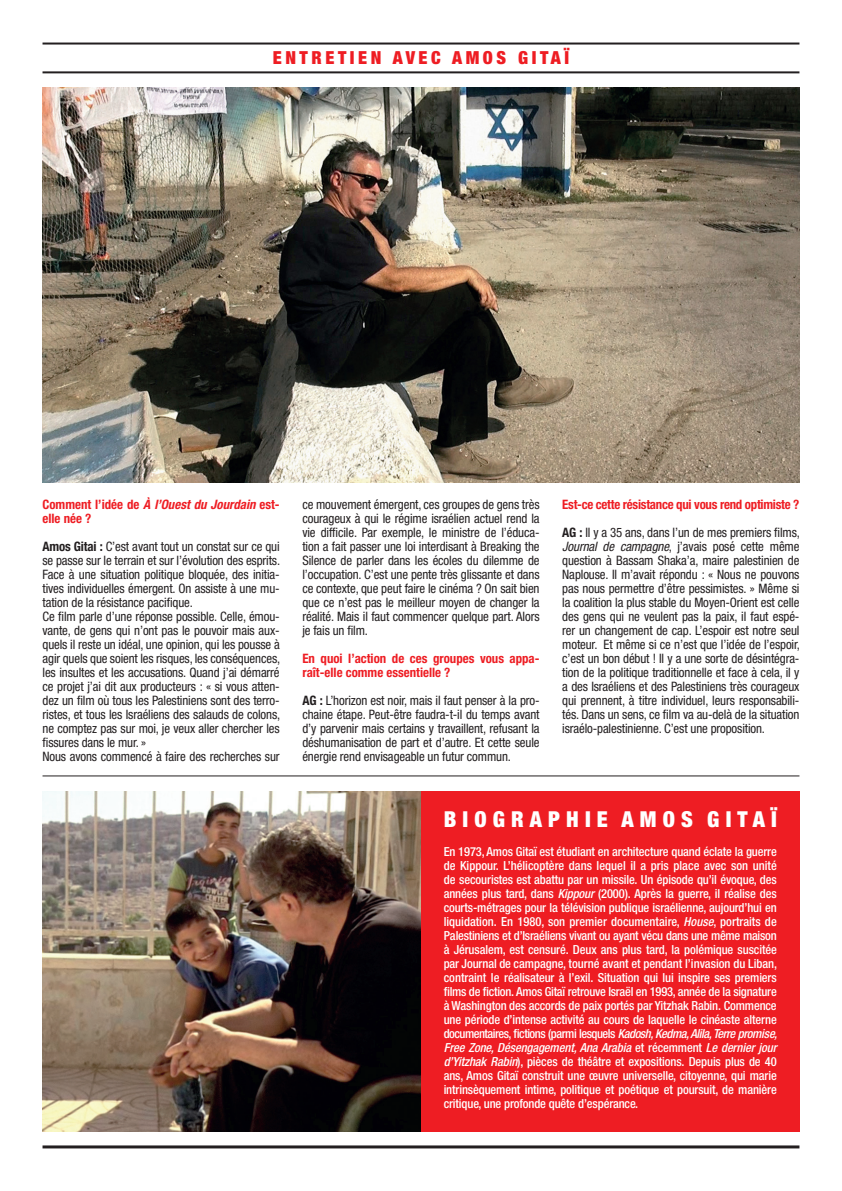
<style>
.page{position:relative;width:842px;height:1191px;background:#fff}
.page>*{position:absolute;margin:0;border:0;box-sizing:border-box;transform-origin:0 0}
.t1{font:900 condensed 22px "Helvetica Neue";letter-spacing:.28em;color:#fff}
.t2{font:900 condensed 18px "Helvetica Neue";letter-spacing:.2em;color:#ee1d23}
.t3{font:condensed 13px/14px "Helvetica Neue";letter-spacing:-.01em;color:#231f20;text-align:justify}
.t4{font:700 condensed 13px/14px "Helvetica Neue";color:#ee1d23}
.t5{font:700 condensed 13px/28px "Helvetica Neue";letter-spacing:-.02em;color:#ee1d23}
.t6{font:500 condensed 12.5px/14px "Helvetica Neue";letter-spacing:-.01em;color:#fff;text-align:justify}
.s1{font-style:italic}
.s2{font-weight:700}
.s3{color:#231f20}
.s4{font-weight:400;color:#231f20}
</style>
<div class="page">
<img style="left:43px;top:791px;width:378px;height:340px">
<div style="left:421px;top:791px;width:378px;height:340px;background:#ee1d23"></div>
<hr style="left:43px;top:71px;width:756px;height:2px;background:#231f20">
<hr style="left:43px;top:43px;width:756px;height:2px;background:#231f20">
<hr style="left:43px;top:1145px;width:756px;height:3px;background:#231f20">
<hr style="left:43px;top:775px;width:756px;height:1px;background:#231f20">
<img style="left:43px;top:88px;width:756px;height:394px">
<h2 class="t2" style="left:273px;top:46px;width:298px">ENTRETIEN AVEC AMOS GITAÏ</h2>
<p class="t4" style="left:43px;top:497px;width:239px">Comment l’idée de <span class="s1">À l’Ouest du Jourdain</span> est&shy;elle née ?</p>
<p class="t3" style="left:43px;top:539px;width:239px;text-align:left"><span class="s2">Amos Gitai :</span> C’est avant tout un constat sur ce qui se passe sur le terrain et sur l’évolution des esprits.<br>Face à une situation politique bloquée, des initia&shy;tives individuelles émergent. On assiste à une mu&shy;tation de la résistance pacifique.<br>Ce film parle d’une réponse possible. Celle, émou&shy;vante, de gens qui n’ont pas le pouvoir mais aux&shy;quels il reste un idéal, une opinion, qui les pousse à agir quels que soient les risques, les conséquences, les insultes et les accusations. Quand j’ai démarré ce projet j’ai dit aux producteurs : « si vous atten&shy;dez un film où tous les Palestiniens sont des terro&shy;ristes, et tous les Israéliens des salauds de colons, ne comptez pas sur moi, je veux aller chercher les fissures dans le mur. »<br>Nous avons commencé à faire des recherches sur</p>
<p class="t3" style="left:302px;top:497px;width:239px">ce mouvement émergent, ces groupes de gens très courageux à qui le régime israélien actuel rend la vie difficile. Par exemple, le ministre de l’éduca&shy;tion a fait passer une loi interdisant à Breaking the Silence de parler dans les écoles du dilemme de l’occupation. C’est une pente très glissante et dans ce contexte, que peut faire le cinéma ? On sait bien que ce n’est pas le meilleur moyen de changer la réalité. Mais il faut commencer quelque part. Alors je fais un film.</p>
<p class="t4" style="left:302px;top:651px;width:239px">En quoi l’action de ces groupes vous appa&shy;raît-elle comme essentielle ?</p>
<p class="t3" style="left:302px;top:693px;width:239px"><span class="s2">AG :</span> L’horizon est noir, mais il faut penser à la pro&shy;chaine étape. Peut-être faudra-t-il du temps avant d’y parvenir mais certains y travaillent, refusant la déshumanisation de part et d’autre. Et cette seule énergie rend envisageable un futur commun.</p>
<p class="t5" style="left:562px;top:490px;width:239px">Est-ce cette résistance qui vous rend optimiste ?<br><span class="s3">AG :</span> <span class="s4">Il y a 35 ans, dans l’un de mes premiers films,</span></p>
<p class="t3" style="left:562px;top:539px;width:239px"><span class="s1">Journal de campagne</span>, j’avais posé cette même question à Bassam Shaka’a, maire palestinien de Naplouse. Il m’avait répondu : « Nous ne pouvons pas nous permettre d’être pessimistes. » Même si la coalition la plus stable du Moyen-Orient est celle des gens qui ne veulent pas la paix, il faut espé&shy;rer un changement de cap. L’espoir est notre seul moteur. Et même si ce n’est que l’idée de l’espoir, c’est un bon début ! Il y a une sorte de désintégra&shy;tion de la politique traditionnelle et face à cela, il y a des Israéliens et des Palestiniens très courageux qui prennent, à titre individuel, leurs responsabili&shy;tés. Dans un sens, ce film va au-delà de la situation israélo-palestinienne. C’est une proposition.</p>
<h1 class="t1" style="left:444px;top:805px;width:335px">BIOGRAPHIE AMOS GITAÏ</h1>
<p class="t6" style="left:444px;top:844px;width:335px">En 1973, Amos Gitaï est étudiant en architecture quand éclate la guerre de Kippour. L’hélicoptère dans lequel il a pris place avec son unité de secouristes est abattu par un missile. Un épisode qu’il évoque, des années plus tard, dans <span class="s1">Kippour</span> (2000). Après la guerre, il réalise des courts-métrages pour la télévision publique israélienne, aujourd’hui en liquidation. En 1980, son premier documentaire, <span class="s1">House</span>, portraits de Palestiniens et d’Israéliens vivant ou ayant vécu dans une même maison à Jérusalem, est censuré. Deux ans plus tard, la polémique suscitée par Journal de campagne, tourné avant et pendant l’invasion du Liban, contraint le réalisateur à l’exil. Situation qui lui inspire ses premiers films de fiction. Amos Gitaï retrouve Israël en 1993, année de la signature à Washington des accords de paix portés par Yitzhak Rabin. Commence une période d’intense activité au cours de laquelle le cinéaste alterne documentaires, fictions (parmi lesquels <span class="s1">Kadosh, Kedma, Alila, Terre promise, Free Zone, Désengagement, Ana Arabia</span> et récemment <span class="s1">Le dernier jour d’Yitzhak Rabin</span>), pièces de théâtre et expositions. Depuis plus de 40 ans, Amos Gitaï construit une œuvre universelle, citoyenne, qui marie intrinsèquement intime, politique et poétique et poursuit, de manière critique, une profonde quête d’espérance.</p>
</div>
